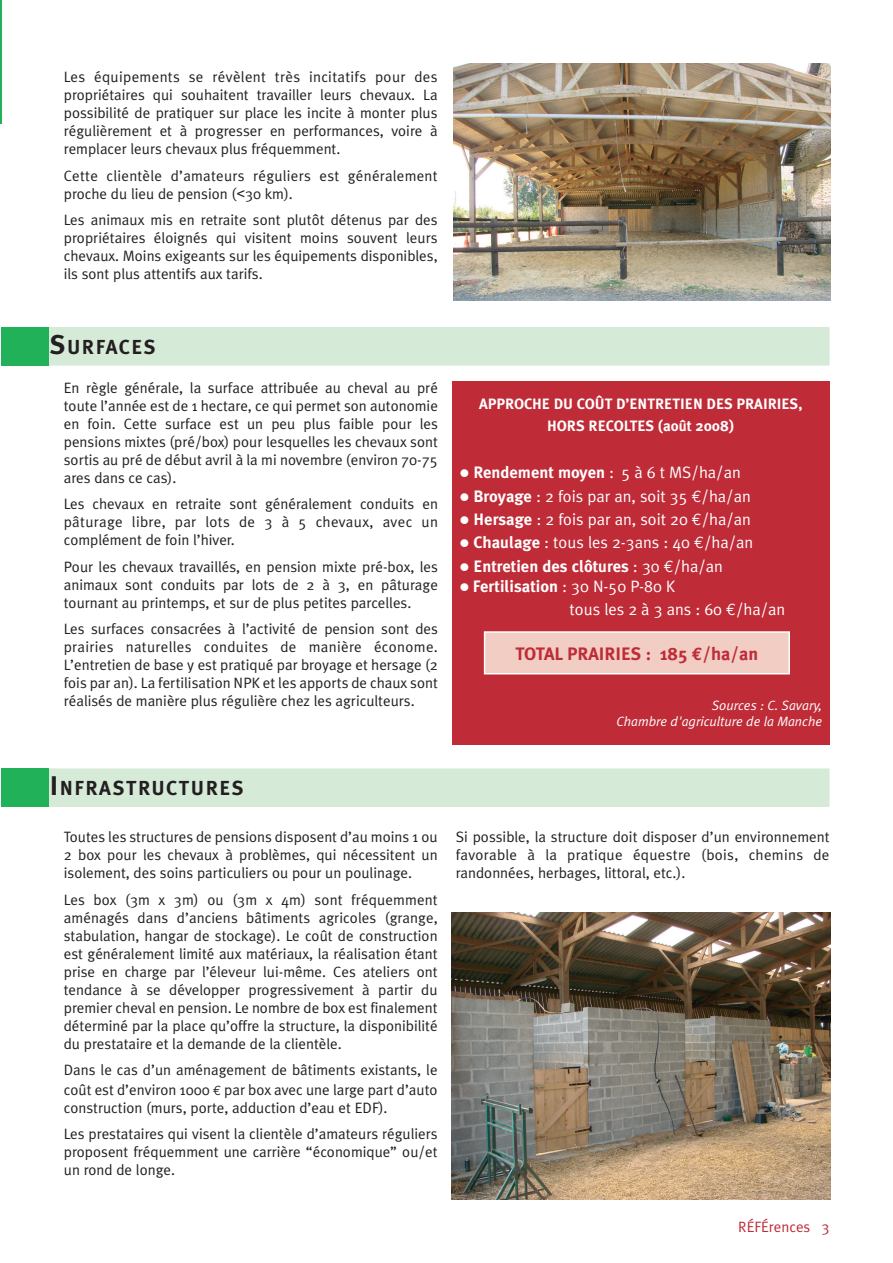
<style>
.page{position:relative;width:893px;height:1263px;background:#fff}
.page>*{position:absolute;margin:0;border:0;box-sizing:border-box;transform-origin:0 0}
.t1{font:700 20.25px "Meta Plus";letter-spacing:.075em;color:#231f20}
.t2{font:700 18px "Meta Plus";color:#bf2b37}
.t3{font:16.5px/23.4px "Meta Plus Normal";color:#fff}
.t4{font:700 16.5px/19.8px "Meta Plus";color:#fff}
.t5{font:15px/18px "Meta Plus Normal";color:#231f20;text-align:justify}
.t6{font:700 15px/22.6px "Meta Plus";color:#fff;text-align:center}
.t7{font:15px "Meta Plus Normal";color:#bf2b37}
.t8{font:italic 13.5px/16.2px "Meta Plus Normal";color:#fff;text-align:right}
.s1{font-family:"Arial"}
.s2{font-size:27px}
.s3{font-family:"Meta Plus Normal";font-weight:400}
.s4{font-family:"Meta Plus";font-weight:700}
.s5{font-family:"Euro Mono"}
.s6{font-family:"Euro Mono";font-weight:400}
.s7{font-family:"Euro Mono";font-size:13.5px}
</style>
<div class="page">
<hr style="left:0;top:0;width:1px;height:124px;background:#21b259">
<div style="left:48px;top:328px;width:781px;height:37px;background:#d5ead7"></div>
<div style="left:47px;top:327px;width:782px;height:39px;border:1px solid #d5ead7"></div>
<div style="left:1px;top:327px;width:47px;height:39px;background:#21b259"></div>
<div style="left:452px;top:381px;width:377px;height:363px;background:#bf2b37"></div>
<div style="left:484px;top:632px;width:305px;height:42px;background:#f1cdc3"></div>
<div style="left:484px;top:631px;width:306px;height:43px;border:2px solid #fff"></div>
<div style="left:48px;top:769px;width:781px;height:37px;background:#d5ead7"></div>
<div style="left:47px;top:768px;width:782px;height:39px;border:1px solid #d5ead7"></div>
<div style="left:1px;top:768px;width:47px;height:39px;background:#21b259"></div>
<img style="left:453px;top:64px;width:377px;height:236px">
<img style="left:452px;top:912px;width:378px;height:287px">
<p class="t5" style="left:64px;top:69px;width:375px">Les équipements se révèlent très incitatifs pour des propriétaires qui souhaitent travailler leurs chevaux. La possibilité de pratiquer sur place les incite à monter plus régulièrement et à progresser en performances, voire à remplacer leurs chevaux plus fréquemment.</p>
<p class="t5" style="left:64px;top:168px;width:375px">Cette clientèle d’amateurs réguliers est généralement proche du lieu de pension (<span class="s1">&lt;</span>30 km).</p>
<p class="t5" style="left:64px;top:212px;width:375px">Les animaux mis en retraite sont plutôt détenus par des propriétaires éloignés qui visitent moins souvent leurs chevaux. Moins exigeants sur les équipements disponibles, ils sont plus attentifs aux tarifs.</p>
<h1 class="t1" style="left:50px;top:339px;width:107px"><span class="s2">S</span>URFACES</h1>
<p class="t5" style="left:64px;top:380px;width:375px">En règle générale, la surface attribuée au cheval au pré toute l’année est de 1 hectare, ce qui permet son autonomie en foin. Cette surface est un peu plus faible pour les pensions mixtes (pré/box) pour lesquelles les chevaux sont sortis au pré de début avril à la mi novembre (environ 70-75 ares dans ce cas).</p>
<p class="t5" style="left:64px;top:496px;width:375px">Les chevaux en retraite sont généralement conduits en pâturage libre, par lots de 3 à 5 chevaux, avec un complément de foin l’hiver.</p>
<p class="t5" style="left:64px;top:559px;width:375px">Pour les chevaux travaillés, en pension mixte pré-box, les animaux sont conduits par lots de 2 à 3, en pâturage tournant au printemps, et sur de plus petites parcelles.</p>
<p class="t5" style="left:64px;top:621px;width:375px">Les surfaces consacrées à l’activité de pension sont des prairies naturelles conduites de manière économe.<br>L’entretien de base y est pratiqué par broyage et hersage (2 fois par an). La fertilisation NPK et les apports de chaux sont réalisés de manière plus régulière chez les agriculteurs.</p>
<p class="t6" style="left:479px;top:393px;width:325px">APPROCHE DU COÛT D’ENTRETIEN DES PRAIRIES,<br>HORS RECOLTES (août 2008)</p>
<p class="t4" style="left:473px;top:464px;width:269px">Rendement moyen <span class="s3">: 5 à 6 t MS/ha/an</span></p>
<p class="t3" style="left:473px;top:486px;width:281px"><span class="s4">Broyage</span> : 2 fois par an, soit 35 <span class="s5">€</span>/ha/an<br><span class="s4">Hersage</span> : 2 fois par an, soit 20 <span class="s5">€</span>/ha/an<br><span class="s4">Chaulage</span> : tous les 2-3ans : 40 <span class="s5">€</span>/ha/an</p>
<p class="t4" style="left:473px;top:557px;width:252px">Entretien des clôtures <span class="s3">: 30</span> <span class="s6">€</span><span class="s3">/ha/an<br></span>Fertilisation <span class="s3">: 30 N-50 P-80 K</span></p>
<p class="t3" style="left:569px;top:599px;width:217px">tous les 2 à 3 ans : 60 <span class="s5">€</span>/ha/an</p>
<p class="t2" style="left:515px;top:646px;width:244px">TOTAL PRAIRIES : 185 <span class="s5">€</span>/ha/an</p>
<p class="t8" style="left:616px;top:698px;width:207px">Sources : C. Savary,<br>Chambre d'agriculture de la Manche</p>
<h1 class="t1" style="left:50px;top:780px;width:195px"><span class="s2">I</span>NFRASTRUCTURES</h1>
<p class="t5" style="left:64px;top:829px;width:375px">Toutes les structures de pensions disposent d’au moins 1 ou 2 box pour les chevaux à problèmes, qui nécessitent un isolement, des soins particuliers ou pour un poulinage.</p>
<p class="t5" style="left:64px;top:892px;width:375px">Les box (3m x 3m) ou (3m x 4m) sont fréquemment aménagés dans d’anciens bâtiments agricoles (grange, stabulation, hangar de stockage). Le coût de construction est généralement limité aux matériaux, la réalisation étant prise en charge par l’éleveur lui-même. Ces ateliers ont tendance à se développer progressivement à partir du premier cheval en pension. Le nombre de box est finalement déterminé par la place qu’offre la structure, la disponibilité du prestataire et la demande de la clientèle.</p>
<p class="t5" style="left:64px;top:1061px;width:375px;line-height:19.6px">Dans le cas d’un aménagement de bâtiments existants, le coût est d’environ 1000 <span class="s7">€</span> par box avec une large part d’auto</p>
<p class="t5" style="left:64px;top:1096px;width:375px;line-height:26.5px">construction (murs, porte, adduction d’eau et EDF).<br>Les prestataires qui visent la clientèle d’amateurs réguliers</p>
<p class="t5" style="left:64px;top:1144px;width:375px">proposent fréquemment une carrière “économique” ou/et un rond de longe.</p>
<p class="t5" style="left:455px;top:829px;width:375px">Si possible, la structure doit disposer d’un environnement favorable à la pratique équestre (bois, chemins de randonnées, herbages, littoral, etc.).</p>
<p class="t7" style="left:738px;top:1221px;width:93px">RÉFÉrences 3</p>
</div>
